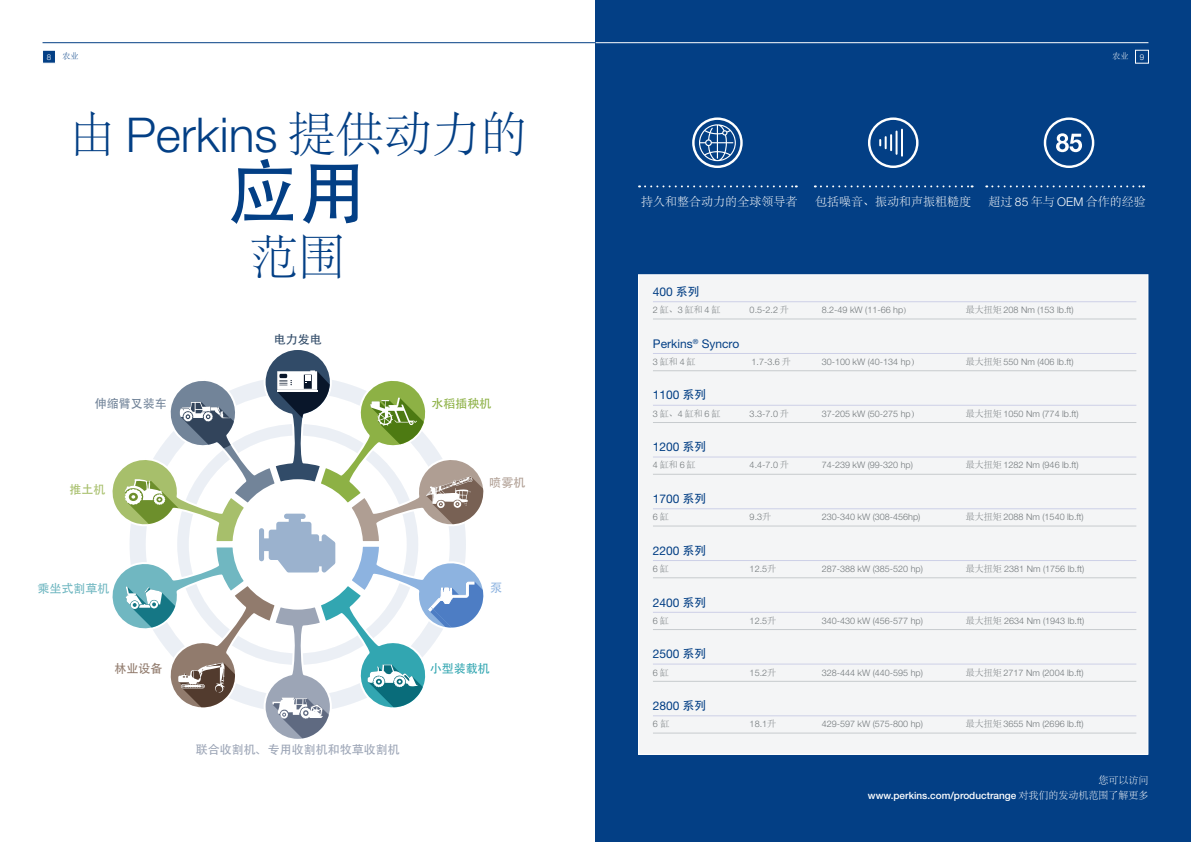
<style>
.page{position:relative;width:1191px;height:842px;background:#fff}
.page>*{position:absolute;margin:0;border:0;box-sizing:border-box;transform-origin:0 0}
.t1{font:70px "Adobe Heiti Std";color:#033f85}
.t2{font:300 48px "Helvetica Neue LT Pro";color:#033f85}
.t3{font:300 48px "Adobe Song Std";color:#033f85}
.t4{font:12px "Helvetica Neue LT Pro";color:#033f85}
.t5{font:300 12px "Adobe Song Std";color:#fff}
.t6{font:12px "Adobe Heiti Std";color:#9ca5b6}
.t7{font:12px "Adobe Heiti Std";color:#728499}
.t8{font:12px "Adobe Heiti Std";color:#70b7c1}
.t9{font:12px "Adobe Heiti Std";color:#8db145}
.t10{font:12px "Adobe Heiti Std";color:#32a6b1}
.t11{font:12px "Adobe Heiti Std";color:#314b68}
.t12{font:12px "Adobe Heiti Std";color:#917b6d}
.t13{font:12px "Adobe Heiti Std";color:#a7bf6b}
.t14{font:12px "Adobe Heiti Std";color:#af9e93}
.t15{font:12px "Adobe Heiti Std";color:#8db3e0}
.t16{font:500 10px "Helvetica Neue LT Pro";color:#fff}
.t17{font:300 10px "Adobe Song Std";color:#fff}
.t18{font:300 9px "Helvetica Neue LT Pro";color:#71777a}
.t19{font:300 9px "Adobe Song Std";color:#71777a}
.t20{font:300 8px "Helvetica Neue LT Pro";color:#fff}
.t21{font:300 8px "Adobe Song Std";color:#033f85}
.t22{font:300 8px "Adobe Song Std";color:#fff}
.s1{font-family:"Adobe Song Std"}
.s2{font-family:"Helvetica Neue LT Pro"}
.s3{font-family:"Adobe Heiti Std"}
.s4{font-family:"Adobe Song Std";font-weight:300}
</style>
<div class="page">
<div style="left:595px;top:0;width:596px;height:842px;background:#033f85"></div>
<hr style="left:595px;top:43px;width:553px;height:1px;background:#fff">
<hr style="left:43px;top:43px;width:552px;height:1px;background:#033f85">
<div style="left:638px;top:275px;width:510px;height:479px;background:#f4f5f6"></div>
<hr style="left:653px;top:302px;width:483px;height:1px;background:#cdd0e7">
<hr style="left:653px;top:319px;width:483px;height:1px;background:#c7cbce">
<hr style="left:653px;top:353px;width:483px;height:1px;background:#cdd0e7">
<hr style="left:653px;top:371px;width:483px;height:1px;background:#c7cbce">
<hr style="left:653px;top:405px;width:483px;height:1px;background:#cdd0e7">
<hr style="left:653px;top:422px;width:483px;height:1px;background:#c7cbce">
<hr style="left:653px;top:457px;width:483px;height:1px;background:#cdd0e7">
<hr style="left:653px;top:474px;width:483px;height:1px;background:#c7cbce">
<hr style="left:653px;top:509px;width:483px;height:1px;background:#cdd0e7">
<hr style="left:653px;top:526px;width:483px;height:1px;background:#c7cbce">
<hr style="left:653px;top:560px;width:483px;height:1px;background:#cdd0e7">
<hr style="left:653px;top:578px;width:483px;height:1px;background:#c7cbce">
<hr style="left:653px;top:612px;width:483px;height:1px;background:#cdd0e7">
<hr style="left:653px;top:629px;width:483px;height:1px;background:#c7cbce">
<hr style="left:653px;top:664px;width:483px;height:1px;background:#cdd0e7">
<hr style="left:653px;top:681px;width:483px;height:1px;background:#c7cbce">
<hr style="left:653px;top:716px;width:483px;height:1px;background:#cdd0e7">
<hr style="left:653px;top:733px;width:483px;height:1px;background:#c7cbce">
<svg style="left:815px;top:185px;width:157px;height:2px"></svg>
<svg style="left:639px;top:185px;width:158px;height:2px"></svg>
<svg style="left:986px;top:185px;width:158px;height:2px"></svg>
<svg style="left:692px;top:117px;width:50px;height:51px"></svg>
<svg style="left:1043px;top:117px;width:51px;height:51px"></svg>
<svg style="left:868px;top:117px;width:50px;height:51px"></svg>
<div style="left:42px;top:50px;width:14px;height:13px;background:#033f85;border:1px solid #fff"></div>
<div style="left:1135px;top:50px;width:13px;height:13px;background:#033f85;border:1px solid #fff"></div>
<svg style="left:112px;top:350px;width:372px;height:389px"></svg>
<p class="t20" style="left:47px;top:52px;width:6px">8</p>
<p class="t21" style="left:63px;top:52px;width:17px">农业</p>
<p class="t22" style="left:1112px;top:52px;width:17px">农业</p>
<p class="t20" style="left:1139px;top:52px;width:6px">9</p>
<h2 class="t2" style="left:68px;top:105px;width:461px"><span class="s1">由</span> Perkins <span class="s1">提供动力的</span></h2>
<h1 class="t1" style="left:228px;top:151px;width:142px">应用</h1>
<h2 class="t3" style="left:250px;top:231px;width:98px">范围</h2>
<h3 class="t7" style="left:95px;top:396px;width:73px">伸缩臂叉装车</h3>
<h3 class="t13" style="left:70px;top:483px;width:37px">推土机</h3>
<h3 class="t11" style="left:274px;top:332px;width:49px">电力发电</h3>
<h3 class="t9" style="left:431px;top:396px;width:61px">水稻插秧机</h3>
<h3 class="t14" style="left:489px;top:475px;width:37px">喷雾机</h3>
<h3 class="t8" style="left:37px;top:581px;width:73px">乘坐式割草机</h3>
<h3 class="t12" style="left:114px;top:661px;width:49px">林业设备</h3>
<h3 class="t6" style="left:196px;top:743px;width:205px">联合收割机、专用收割机和牧草收割机</h3>
<h3 class="t15" style="left:490px;top:580px;width:13px">泵</h3>
<h3 class="t10" style="left:430px;top:661px;width:61px">小型装载机</h3>
<h3 class="t5" style="left:641px;top:195px;width:157px">持久和整合动力的全球领导者</h3>
<h3 class="t5" style="left:815px;top:195px;width:157px">包括噪音、振动和声振粗糙度</h3>
<h3 class="t5" style="left:988px;top:196px;width:159px">超过 <span class="s2">85</span> 年与 <span class="s2">OEM</span> 合作的经验</h3>
<h3 class="t4" style="left:653px;top:284px;width:48px">400 <span class="s3">系列</span></h3>
<p class="t19" style="left:653px;top:305px;width:69px"><span class="s2">2</span> 缸、<span class="s2">3</span> 缸和 <span class="s2">4</span> 缸</p>
<p class="t18" style="left:749px;top:304px;width:41px">0.5-2.2 <span class="s1">升</span></p>
<p class="t18" style="left:821px;top:304px;width:86px">8.2-49 kW (11-66 hp<span class="s1">)</span></p>
<p class="t18" style="left:965px;top:304px;width:109px"><span class="s1">最大扭矩</span> 208 Nm (153 lb.ft)</p>
<h3 class="t4" style="left:653px;top:336px;width:88px">Perkins<sup>®</sup> Syncro</h3>
<p class="t19" style="left:653px;top:357px;width:44px"><span class="s2">3</span> 缸和 <span class="s2">4</span> 缸</p>
<p class="t18" style="left:751px;top:356px;width:41px">1.7-3.6 <span class="s1">升</span></p>
<p class="t18" style="left:821px;top:356px;width:100px">30-100 kW (40-134 hp<span class="s1">）</span></p>
<p class="t18" style="left:965px;top:356px;width:109px"><span class="s1">最大扭矩</span> 550 Nm (406 lb.ft)</p>
<h3 class="t4" style="left:653px;top:388px;width:55px">1100 <span class="s3">系列</span></h3>
<p class="t19" style="left:653px;top:409px;width:69px"><span class="s2">3</span> 缸、<span class="s2">4</span> 缸和 <span class="s2">6</span> 缸</p>
<p class="t18" style="left:749px;top:408px;width:41px">3.3-7.0 <span class="s1">升</span></p>
<p class="t18" style="left:821px;top:408px;width:100px">37-205 kW (50-275 hp<span class="s1">）</span></p>
<p class="t18" style="left:965px;top:408px;width:114px"><span class="s1">最大扭矩</span> 1050 Nm (774 lb.ft)</p>
<h3 class="t4" style="left:653px;top:439px;width:55px">1200 <span class="s3">系列</span></h3>
<p class="t19" style="left:653px;top:460px;width:44px"><span class="s2">4</span> 缸和 <span class="s2">6</span> 缸</p>
<p class="t18" style="left:749px;top:460px;width:41px">4.4-7.0 <span class="s1">升</span></p>
<p class="t18" style="left:821px;top:460px;width:93px">74-239 kW (99-320 hp)</p>
<p class="t18" style="left:965px;top:460px;width:114px"><span class="s1">最大扭矩</span> 1282 Nm (946 lb.ft)</p>
<h3 class="t4" style="left:653px;top:491px;width:55px">1700 <span class="s3">系列</span></h3>
<p class="t18" style="left:653px;top:511px;width:17px">6 <span class="s1">缸</span></p>
<p class="t18" style="left:749px;top:511px;width:23px">9.3<span class="s1">升</span></p>
<p class="t18" style="left:821px;top:511px;width:100px">230-340 kW (308-456hp)</p>
<p class="t18" style="left:965px;top:511px;width:119px"><span class="s1">最大扭矩</span> 2088 Nm (1540 lb.ft)</p>
<h3 class="t4" style="left:653px;top:543px;width:55px">2200 <span class="s3">系列</span></h3>
<p class="t18" style="left:653px;top:563px;width:17px">6 <span class="s1">缸</span></p>
<p class="t18" style="left:749px;top:563px;width:28px">12.5<span class="s1">升</span></p>
<p class="t18" style="left:821px;top:563px;width:103px">287-388 kW (385-520 hp)</p>
<p class="t18" style="left:965px;top:563px;width:120px"><span class="s1">最大扭矩</span> 2381 Nm (1756 lb.ft)</p>
<h3 class="t4" style="left:653px;top:595px;width:55px">2400 <span class="s3">系列</span></h3>
<p class="t18" style="left:653px;top:615px;width:17px">6 <span class="s1">缸</span></p>
<p class="t18" style="left:749px;top:615px;width:28px">12.5<span class="s1">升</span></p>
<p class="t18" style="left:821px;top:615px;width:103px">340-430 kW (456-577 hp)</p>
<p class="t18" style="left:965px;top:615px;width:120px"><span class="s1">最大扭矩</span> 2634 Nm (1943 lb.ft)</p>
<h3 class="t4" style="left:653px;top:647px;width:55px">2500 <span class="s3">系列</span></h3>
<p class="t18" style="left:653px;top:667px;width:17px">6 <span class="s1">缸</span></p>
<p class="t18" style="left:749px;top:667px;width:28px">15.2<span class="s1">升</span></p>
<p class="t18" style="left:821px;top:667px;width:103px">328-444 kW (440-595 hp)</p>
<p class="t18" style="left:965px;top:667px;width:119px"><span class="s1">最大扭矩</span> 2717 Nm (2004 lb.ft)</p>
<h3 class="t4" style="left:653px;top:698px;width:55px">2800 <span class="s3">系列</span></h3>
<p class="t18" style="left:653px;top:718px;width:18px">6 <span class="s1">缸</span></p>
<p class="t18" style="left:749px;top:718px;width:28px">18.1<span class="s1">升</span></p>
<p class="t18" style="left:821px;top:718px;width:103px">429-597 kW (575-800 hp)</p>
<p class="t18" style="left:965px;top:718px;width:119px"><span class="s1">最大扭矩</span> 3655 Nm (2696 lb.ft)</p>
<p class="t17" style="left:1098px;top:775px;width:51px">您可以访问</p>
<p class="t16" style="left:868px;top:790px;width:282px">www.perkins.com/productrange <span class="s4">对我们的发动机范围了解更多</span></p>
</div>
